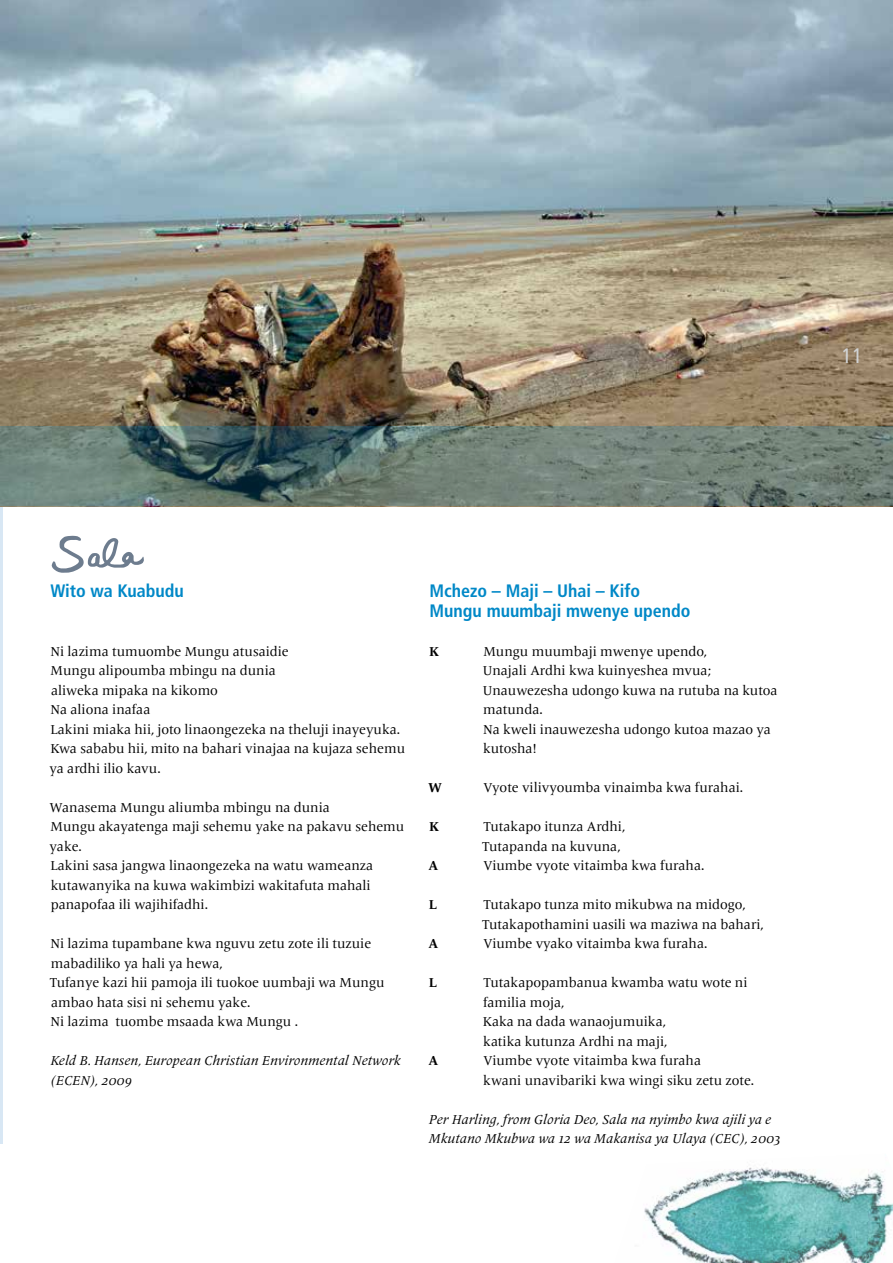
<style>
.page{position:relative;width:893px;height:1263px;background:#fff}
.page>*{position:absolute;margin:0;border:0;box-sizing:border-box;transform-origin:0 0}
.t1{font:condensed 21px "Frutiger LT Pro";color:#d1d3d4}
.t2{font:700 condensed 18px/19.5px "Frutiger LT Pro";color:#0088c7}
.t3{font:13.5px/19.5px "Frutiger Serif LT Pro";color:#000}
.t4{font:italic 13.5px/19.5px "Frutiger Serif LT Pro";color:#000}
.t5{font:700 13.5px "Frutiger Serif LT Pro";color:#000}
</style>
<div class="page">
<hr style="left:0;top:317px;width:2px;height:826px;background:#d8e7f4">
<img style="left:644px;top:1167px;width:249px;height:96px">
<img style="left:0;top:0;width:893px;height:426px">
<svg style="left:0;top:426px;width:893px;height:80px;background:#667971"></svg>
<svg style="left:52px;top:536px;width:92px;height:37px"></svg>
<h1 class="t1" style="left:842px;top:344px;width:22px">11</h1>
<h2 class="t2" style="left:51px;top:581px;width:135px">Wito wa Kuabudu</h2>
<p class="t3" style="left:50px;top:641px;width:357px">Ni lazima tumuombe Mungu atusaidie<br>Mungu alipoumba mbingu na dunia<br>aliweka mipaka na kikomo<br>Na aliona inafaa<br>Lakini miaka hii, joto linaongezeka na theluji inayeyuka.<br>Kwa sababu hii, mito na bahari vinajaa na kujaza sehemu ya ardhi ilio kavu.</p>
<p class="t3" style="left:49px;top:797px;width:356px">Wanasema Mungu aliumba mbingu na dunia<br>Mungu akayatenga maji sehemu yake na pakavu sehemu yake.<br>Lakini sasa jangwa linaongezeka na watu wameanza kutawanyika na kuwa wakimbizi wakitafuta mahali panapofaa ili wajihifadhi.</p>
<p class="t3" style="left:50px;top:934px;width:336px">Ni lazima tupambane kwa nguvu zetu zote ili tuzuie mabadiliko ya hali ya hewa,<br>Tufanye kazi hii pamoja ili tuokoe uumbaji wa Mungu ambao hata sisi ni sehemu yake.<br>Ni lazima tuombe msaada kwa Mungu .</p>
<p class="t4" style="left:50px;top:1051px;width:352px">Keld B. Hansen, European Christian Environmental Network (ECEN), 2009</p>
<h2 class="t2" style="left:430px;top:581px;width:262px">Mchezo – Maji – Uhai – Kifo<br>Mungu muumbaji mwenye upendo</h2>
<p class="t5" style="left:429px;top:643px;width:12px">K</p>
<p class="t3" style="left:483px;top:641px;width:296px">Mungu muumbaji mwenye upendo,<br>Unajali Ardhi kwa kuinyeshea mvua;<br>Unauwezesha udongo kuwa na rutuba na kutoa matunda.<br>Na kweli inauwezesha udongo kutoa mazao ya kutosha!</p>
<p class="t5" style="left:428px;top:779px;width:15px">W</p>
<p class="t3" style="left:483px;top:778px;width:261px">Vyote vilivyoumba vinaimba kwa furahai.</p>
<p class="t5" style="left:429px;top:818px;width:12px">K</p>
<p class="t3" style="left:482px;top:817px;width:145px">Tutakapo itunza Ardhi,<br>Tutapanda na kuvuna,</p>
<p class="t5" style="left:429px;top:857px;width:11px">A</p>
<p class="t3" style="left:483px;top:856px;width:222px">Viumbe vyote vitaimba kwa furaha.</p>
<p class="t5" style="left:429px;top:896px;width:10px">L</p>
<p class="t3" style="left:482px;top:895px;width:283px">Tutakapo tunza mito mikubwa na midogo,<br>Tutakapothamini uasili wa maziwa na bahari,</p>
<p class="t5" style="left:429px;top:935px;width:11px">A</p>
<p class="t3" style="left:483px;top:934px;width:225px">Viumbe vyako vitaimba kwa furaha.</p>
<p class="t5" style="left:429px;top:974px;width:10px">L</p>
<p class="t3" style="left:483px;top:973px;width:266px">Tutakapopambanua kwamba watu wote ni familia moja,<br>Kaka na dada wanaojumuika,<br>katika kutunza Ardhi na maji,</p>
<p class="t5" style="left:429px;top:1052px;width:11px">A</p>
<p class="t3" style="left:483px;top:1051px;width:272px">Viumbe vyote vitaimba kwa furaha<br>kwani unavibariki kwa wingi siku zetu zote.</p>
<p class="t4" style="left:429px;top:1109px;width:353px">Per Harling, from Gloria Deo, Sala na nyimbo kwa ajili ya e<br>Mkutano Mkubwa wa 12 wa Makanisa ya Ulaya (CEC), 2003</p>
</div>
